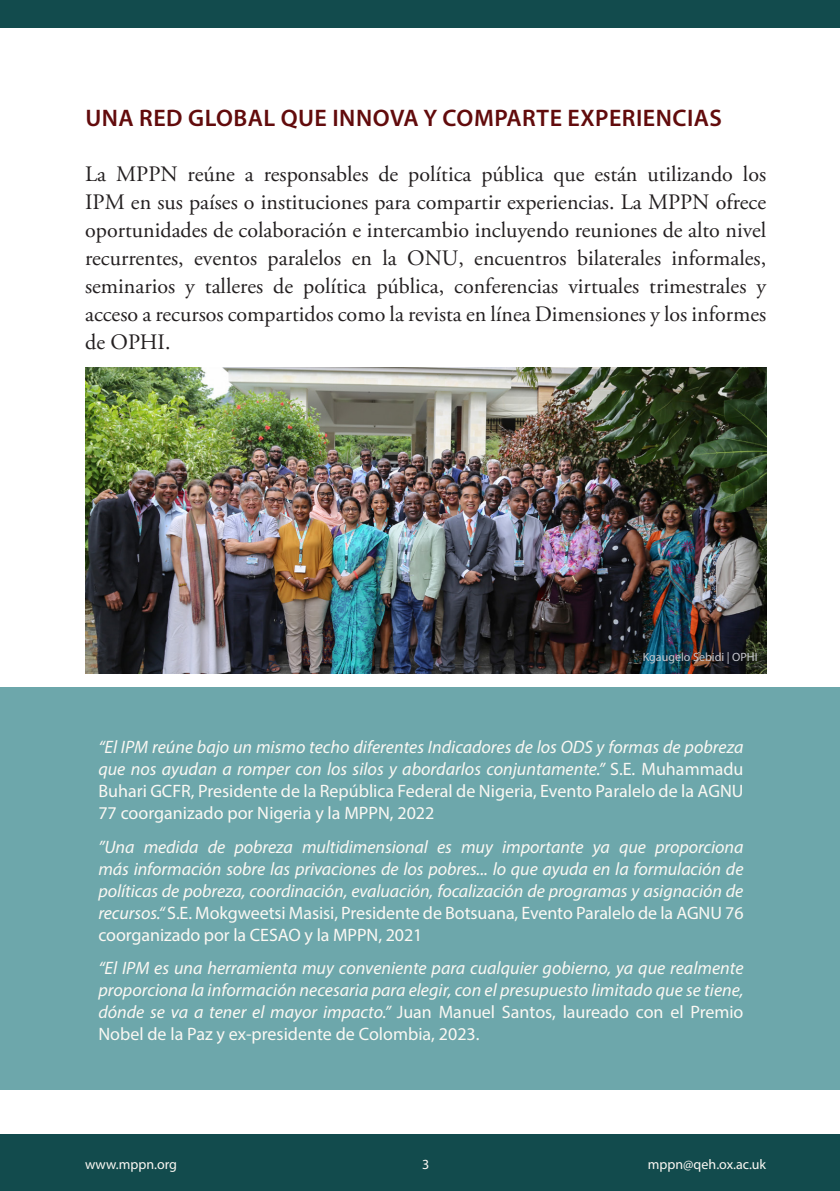
<style>
.page{position:relative;width:840px;height:1191px;background:#fff}
.page>*{position:absolute;margin:0;border:0;box-sizing:border-box;transform-origin:0 0}
.t1{font:600 24px "Myriad Pro";letter-spacing:.02em;color:#620b0c}
.t2{font:22px/28px "Adobe Garamond Pro";color:#231f20;text-align:justify}
.t3{font:italic 18px/22px "Myriad Pro";color:#fbf8f3;text-align:justify}
.t4{font:14px "Myriad Pro";color:#fbf8f3}
.t5{font:12px "Myriad Pro";color:#c7c8cf}
.s1{font-style:normal}
</style>
<div class="page">
<div style="left:0;top:687px;width:839px;height:402px;background:#6da7ab"></div>
<img style="left:85px;top:367px;width:680px;height:306px">
<div style="left:0;top:0;width:839px;height:28px;background:#124b4d"></div>
<div style="left:0;top:1134px;width:839px;height:57px;background:#124b4d"></div>
<p class="t1" style="left:85px;top:102px;width:638px">UNA RED GLOBAL QUE INNOVA Y COMPARTE EXPERIENCIAS</p>
<p class="t2" style="left:85px;top:161px;width:682px">La MPPN reúne a responsables de política pública que están utilizando los IPM en sus países o instituciones para compartir experiencias. La MPPN ofrece oportunidades de colaboración e intercambio incluyendo reuniones de alto nivel recurrentes, eventos paralelos en la ONU, encuentros bilaterales informales, seminarios y talleres de política pública, conferencias virtuales trimestrales y acceso a recursos compartidos como la revista en línea Dimensiones y los informes de OPHI.</p>
<p class="t5" style="left:642px;top:650px;width:116px">Kgaugelo Sebidi | OPHI</p>
<p class="t3" style="left:98px;top:736px;width:646px">“El IPM reúne bajo un mismo techo diferentes Indicadores de los ODS y formas de pobreza que nos ayudan a romper con los silos y abordarlos conjuntamente.” <span class="s1">S.E. Muhammadu Buhari GCFR, Presidente de la República Federal de Nigeria, Evento Paralelo de la AGNU 77 coorganizado por Nigeria y la MPPN, 2022</span></p>
<p class="t3" style="left:98px;top:835px;width:646px">”Una medida de pobreza multidimensional es muy importante ya que proporciona más información sobre las privaciones de los pobres... lo que ayuda en la formulación de políticas de pobreza, coordinación, evaluación, focalización de programas y asignación de recursos.“ <span class="s1">S.E. Mokgweetsi Masisi, Presidente de Botsuana, Evento Paralelo de la AGNU 76 coorganizado por la CESAO y la MPPN, 2021</span></p>
<p class="t3" style="left:98px;top:956px;width:646px">“El IPM es una herramienta muy conveniente para cualquier gobierno, ya que realmente proporciona la información necesaria para elegir, con el presupuesto limitado que se tiene, dónde se va a tener el mayor impacto.” <span class="s1">Juan Manuel Santos, laureado con el Premio Nobel de la Paz y ex-presidente de Colombia, 2023.</span></p>
<p class="t4" style="left:85px;top:1156px;width:93px">www.mppn.org</p>
<p class="t4" style="left:422px;top:1155px;width:9px">3</p>
<p class="t4" style="left:647px;top:1155px;width:120px">mppn@qeh.ox.ac.uk</p>
</div>
